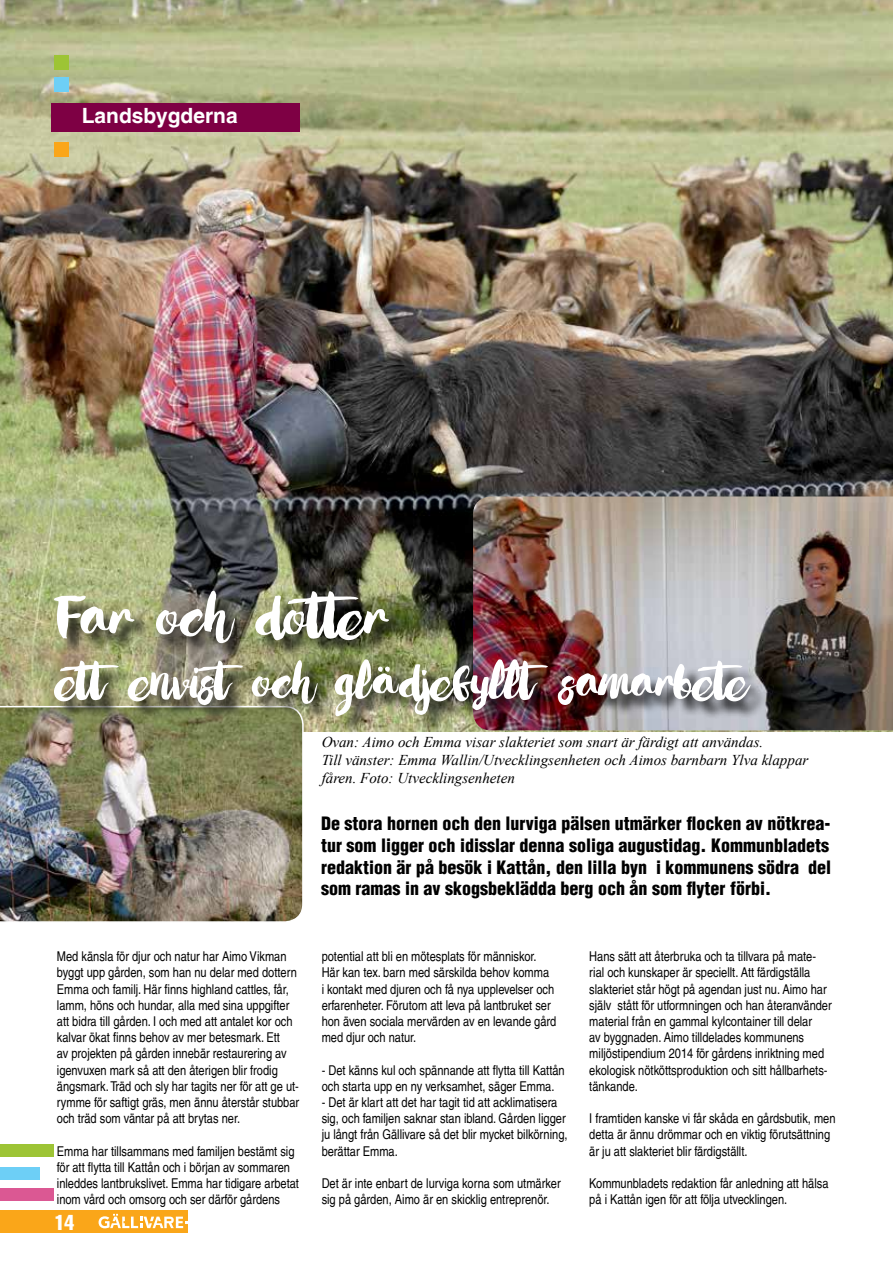
<style>
.page{position:relative;width:893px;height:1263px;background:#fff}
.page>*{position:absolute;margin:0;border:0;box-sizing:border-box;transform-origin:0 0}
.t1{font:108px "Love Moment";letter-spacing:-.045em;color:#fff}
.t2{font:90px "Love Moment";letter-spacing:-.045em;color:#fff}
.t3{font:700 21px "Helvetica LT";color:#fff}
.t4{font:extra-condensed 21px "Helvetica LT";color:#fff}
.t5{font:900 condensed 18px/21.6px "Helvetica LT";color:#000;text-align:justify}
.t6{font:italic 15px/18px "Times New Roman";color:#000}
.t7{font:condensed 13.5px/16.2px "Helvetica LT";color:#000}
</style>
<div class="page">
<div style="left:0;top:1210px;width:188px;height:22px;background:#faa619"></div>
<svg style="left:99px;top:1214px;width:89px;height:14px"></svg>
<div style="left:0;top:1144px;width:53px;height:13px;background:#9dc435"></div>
<div style="left:0;top:1167px;width:39px;height:12px;background:#6dcff6"></div>
<div style="left:0;top:1188px;width:53px;height:13px;background:#db5893"></div>
<img style="left:0;top:0;width:893px;height:731px">
<div style="left:55px;top:55px;width:14px;height:15px;background:#9dc435"></div>
<div style="left:55px;top:142px;width:14px;height:15px;background:#faa619"></div>
<div style="left:55px;top:77px;width:14px;height:14px;background:#6dcff6"></div>
<div style="left:51px;top:103px;width:249px;height:29px;background:#7e0044"></div>
<img style="left:0;top:706px;width:303px;height:216px">
<img style="left:473px;top:496px;width:420px;height:234px">
<div style="left:56px;top:593px;width:713px;height:141px;background:#000;opacity:.75"></div>
<h3 class="t3" style="left:82px;top:103px;width:157px">Landsbygderna</h3>
<h1 class="t1" style="left:54px;top:556px;width:337px">Far och dotter</h1>
<h2 class="t2" style="left:54px;top:632px;width:699px">ett envist och glädjefyllt samarbete</h2>
<p class="t6" style="left:322px;top:733px;width:488px">Ovan: Aimo och Emma visar slakteriet som snart är färdigt att användas.<br>Till vänster: Emma Wallin/Utvecklingsenheten och Aimos barnbarn Ylva klappar fåren. Foto: Utvecklingsenheten</p>
<p class="t7" style="left:57px;top:948px;width:244px">Med känsla för djur och natur har Aimo Vikman byggt upp gården, som han nu delar med dottern Emma och familj. Här finns highland cattles, får, lamm, höns och hundar, alla med sina uppgifter att bidra till gården. I och med att antalet kor och kalvar ökat finns behov av mer betesmark. Ett<br>av projekten på gården innebär restaurering av igenvuxen mark så att den återigen blir frodig ängsmark. Träd och sly har tagits ner för att ge ut&shy;rymme för saftigt gräs, men ännu återstår stubbar och träd som väntar på att brytas ner.</p>
<p class="t7" style="left:57px;top:1143px;width:244px">Emma har tillsammans med familjen bestämt sig för att flytta till Kattån och i början av sommaren inleddes lantbrukslivet. Emma har tidigare arbetat inom vård och omsorg och ser därför gårdens</p>
<h3 class="t4" style="left:55px;top:1209px;width:21px">14</h3>
<p class="t5" style="left:321px;top:813px;width:511px">De stora hornen och den lurviga pälsen utmärker flocken av nötkrea&shy;tur som ligger och idisslar denna soliga augustidag. Kommunbladets redaktion är på besök i Kattån, den lilla byn i kommunens södra del som ramas in av skogsbeklädda berg och ån som flyter förbi.</p>
<p class="t7" style="left:322px;top:948px;width:236px">potential att bli en mötesplats för människor.<br>Här kan tex. barn med särskilda behov komma<br>i kontakt med djuren och få nya upplevelser och erfarenheter. Förutom att leva på lantbruket ser hon även sociala mervärden av en levande gård med djur och natur.</p>
<p class="t7" style="left:322px;top:1062px;width:245px">- Det känns kul och spännande att flytta till Kattån och starta upp en ny verksamhet, säger Emma.</p>
<p class="t7" style="left:322px;top:1094px;width:247px">- Det är klart att det har tagit tid att acklimatisera sig, och familjen saknar stan ibland. Gården ligger ju långt från Gällivare så det blir mycket bilkörning, berättar Emma.</p>
<p class="t7" style="left:322px;top:1175px;width:241px">Det är inte enbart de lurviga korna som utmärker sig på gården, Aimo är en skicklig entreprenör.</p>
<p class="t7" style="left:589px;top:948px;width:244px">Hans sätt att återbruka och ta tillvara på mate&shy;rial och kunskaper är speciellt. Att färdigställa slakteriet står högt på agendan just nu. Aimo har själv stått för utformningen och han återanvänder material från en gammal kylcontainer till delar<br>av byggnaden. Aimo tilldelades kommunens miljöstipendium 2014 för gårdens inriktning med ekologisk nötköttsproduktion och sitt hållbarhets&shy;tänkande.</p>
<p class="t7" style="left:589px;top:1110px;width:248px">I framtiden kanske vi får skåda en gårdsbutik, men detta är ännu drömmar och en viktig förutsättning är ju att slakteriet blir färdigställt.</p>
<p class="t7" style="left:589px;top:1175px;width:241px">Kommunbladets redaktion får anledning att hälsa på i Kattån igen för att följa utvecklingen.</p>
</div>
